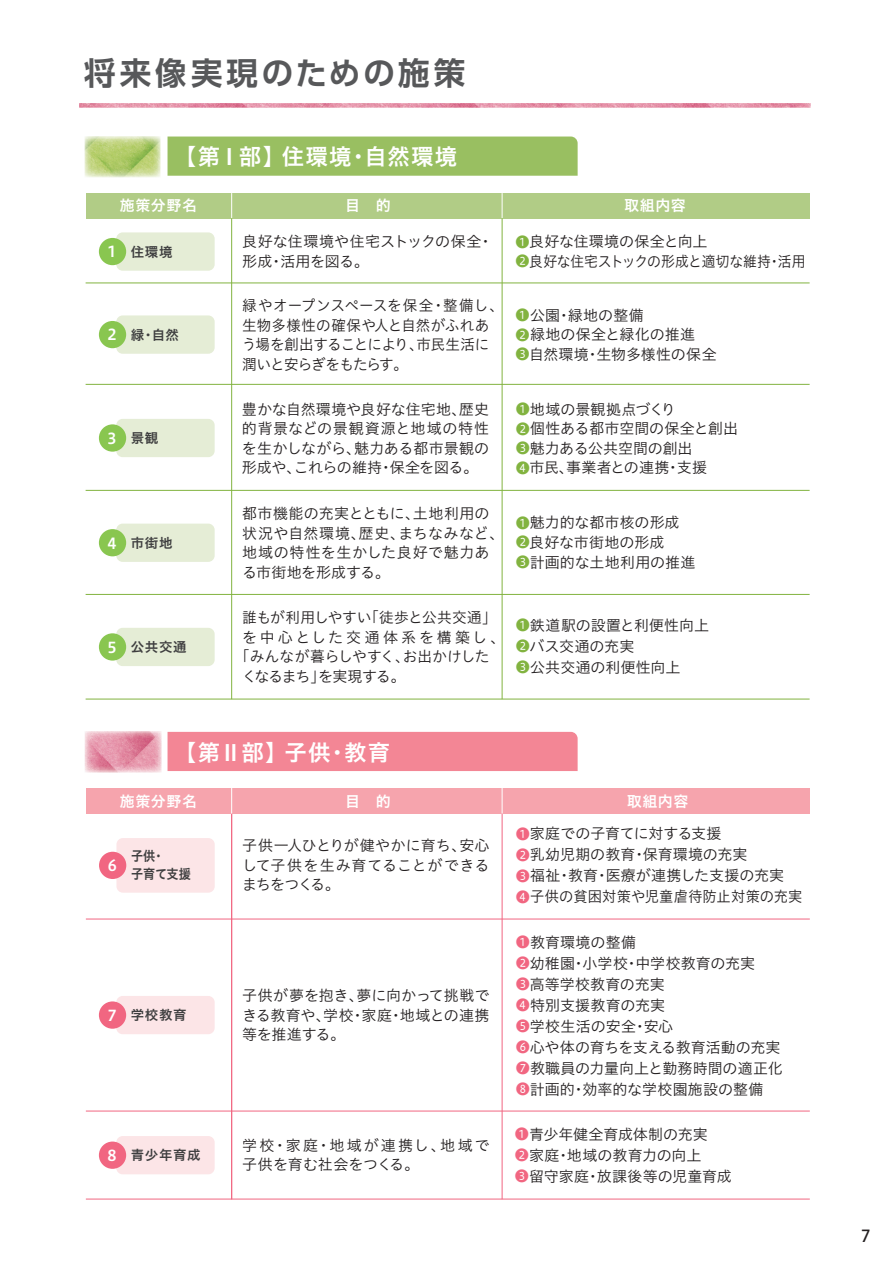
<style>
.page{position:relative;width:893px;height:1263px;background:#fff}
.page>*{position:absolute;margin:0;border:0;box-sizing:border-box;transform-origin:0 0}
.t1{font:700 31.5px "UD Shin Go Pro De";letter-spacing:.12em;color:#57585a}
.t2{font:22.5px "Hiragino UD Sans Std W6";letter-spacing:.05em;color:#fff}
.t3{font:500 16.5px "Koz Go Pro";color:#231f20}
.t4{font:15px/19.5px "Hiragino UD Sans Std W3";color:#231f20}
.t5{font:15px/19.5px "Hiragino UD Sans Std W3";letter-spacing:.02em;color:#231f20}
.t6{font:15px/19.5px "Hiragino UD Sans Std W3";letter-spacing:.055em;color:#231f20}
.t7{font:15px "Hiragino UD Sans Std W6";letter-spacing:.04em;color:#fff}
.t8{font:15px "Hiragino UD Sans Std W3";letter-spacing:-.02em;color:#231f20}
.t9{font:15px "Hiragino UD Sans Std W3";letter-spacing:.19em;color:#231f20}
.t10{font:15px "Hiragino UD Sans Std W3";letter-spacing:-.08em;color:#231f20}
.t11{font:13.5px "Hiragino UD Sans Std W6";letter-spacing:.04em;color:#3e3e3f}
.t12{font:13.5px/18px "Hiragino UD Sans Std W6";letter-spacing:.04em;color:#3e3e3f;scale:.9 1}
.s1{font-size:15px;color:#fff}
.s2{font-size:13.5px;color:#82b340}
.s3{font-size:13.5px;color:#f16681}
</style>
<div class="page">
<img style="left:80px;top:104px;width:730px;height:4px">
<img style="left:85px;top:137px;width:75px;height:40px">
<div style="left:168px;top:137px;width:410px;height:39px;background:#99bf61"></div>
<div style="left:86px;top:193px;width:724px;height:25px;background:#b1cc86"></div>
<hr style="left:86px;top:283px;width:724px;height:1px;background:#82b340">
<hr style="left:86px;top:384px;width:724px;height:1px;background:#82b340">
<hr style="left:86px;top:490px;width:724px;height:1px;background:#82b340">
<hr style="left:86px;top:594px;width:724px;height:1px;background:#82b340">
<hr style="left:86px;top:699px;width:724px;height:1px;background:#82b340">
<div style="left:116px;top:315px;width:99px;height:39px;background:#e5edd6;border-radius:6px"></div>
<div style="left:99px;top:321px;width:27px;height:27px;background:#89c650;border-radius:50%"></div>
<div style="left:116px;top:232px;width:99px;height:39px;background:#e5edd6;border-radius:6px"></div>
<div style="left:99px;top:238px;width:27px;height:27px;background:#89c650;border-radius:50%"></div>
<div style="left:116px;top:419px;width:99px;height:38px;background:#e5edd6;border-radius:6px"></div>
<div style="left:99px;top:424px;width:27px;height:28px;background:#89c650;border-radius:50%"></div>
<div style="left:116px;top:524px;width:99px;height:38px;background:#e5edd6;border-radius:6px"></div>
<div style="left:99px;top:529px;width:27px;height:27px;background:#89c650;border-radius:50%"></div>
<div style="left:116px;top:628px;width:99px;height:38px;background:#e5edd6;border-radius:6px"></div>
<div style="left:99px;top:633px;width:27px;height:28px;background:#89c650;border-radius:50%"></div>
<div style="left:116px;top:838px;width:99px;height:55px;background:#fce5e7;border-radius:6px"></div>
<div style="left:99px;top:852px;width:27px;height:27px;background:#f16681;border-radius:50%"></div>
<div style="left:116px;top:996px;width:99px;height:38px;background:#fce5e7;border-radius:6px"></div>
<div style="left:99px;top:1001px;width:27px;height:28px;background:#f16681;border-radius:50%"></div>
<div style="left:116px;top:1136px;width:99px;height:38px;background:#fce5e7;border-radius:6px"></div>
<div style="left:99px;top:1141px;width:27px;height:28px;background:#f16681;border-radius:50%"></div>
<svg style="left:502px;top:193px;width:1px;height:25px"></svg>
<svg style="left:231px;top:193px;width:1px;height:25px"></svg>
<hr style="left:502px;top:218px;width:1px;height:481px;background:#82b340">
<hr style="left:231px;top:218px;width:1px;height:481px;background:#82b340">
<img style="left:85px;top:731px;width:77px;height:41px">
<div style="left:168px;top:732px;width:410px;height:39px;background:#f38695"></div>
<div style="left:86px;top:788px;width:724px;height:25px;background:#f6a4ad"></div>
<hr style="left:86px;top:919px;width:724px;height:1px;background:#f16681">
<hr style="left:86px;top:1111px;width:724px;height:1px;background:#f16681">
<hr style="left:86px;top:1199px;width:724px;height:1px;background:#f16681">
<hr style="left:502px;top:814px;width:1px;height:385px;background:#f16681">
<hr style="left:231px;top:814px;width:1px;height:385px;background:#f16681">
<svg style="left:502px;top:788px;width:1px;height:26px"></svg>
<svg style="left:231px;top:788px;width:1px;height:26px"></svg>
<h1 class="t1" style="left:84px;top:47px;width:383px">将来像実現のための施策</h1>
<h2 class="t2" style="left:174px;top:140px;width:285px">【第Ⅰ部】住環境・自然環境</h2>
<p class="t7" style="left:120px;top:194px;width:79px">施策分野名</p>
<p class="t7" style="left:345px;top:194px;width:47px">目　的</p>
<p class="t7" style="left:624px;top:194px;width:63px">取組内容</p>
<p class="t11" style="left:108px;top:241px;width:66px"><span class="s1">1</span> 住環境</p>
<p class="t11" style="left:108px;top:324px;width:73px"><span class="s1">2</span> 緑・自然</p>
<p class="t11" style="left:108px;top:428px;width:52px"><span class="s1">3</span> 景観</p>
<p class="t11" style="left:108px;top:533px;width:66px"><span class="s1">4</span> 市街地</p>
<p class="t11" style="left:108px;top:637px;width:80px"><span class="s1">5</span> 公共交通</p>
<p class="t4" style="left:242px;top:231px;width:253px">良好な住環境や住宅ストックの保全・形成・活用を図る。</p>
<p class="t4" style="left:242px;top:295px;width:263px">緑やオープンスペースを保全・整備し、生物多様性の確保や人と自然がふれあう場を創出することにより、市民生活に潤いと安らぎをもたらす。</p>
<p class="t4" style="left:242px;top:399px;width:249px;text-align:justify">豊かな自然環境や良好な住宅地、歴史的背景などの景観資源と地域の特性を生かしながら、魅力ある都市景観の形成や、これらの維持・保全を図る。</p>
<p class="t5" style="left:242px;top:503px;width:264px">都市機能の充実とともに、土地利用の状況や自然環境、歴史、まちなみなど、地域の特性を生かした良好で魅力ある市街地を形成する。</p>
<p class="t8" style="left:242px;top:606px;width:256px">誰もが利用しやすい「徒歩と公共交通」</p>
<p class="t9" style="left:242px;top:626px;width:265px">を中心とした交通体系を構築し、</p>
<p class="t4" style="left:235px;top:646px;width:256px">「みんなが暮らしやすく、お出かけした</p>
<p class="t10" style="left:242px;top:665px;width:165px">くなるまち」を実現する。</p>
<p class="t4" style="left:516px;top:231px;width:291px"><span class="s2">❶</span>良好な住環境の保全と向上<br><span class="s2">❷</span>良好な住宅ストックの形成と適切な維持・活用</p>
<p class="t4" style="left:516px;top:304px;width:202px"><span class="s2">❶</span>公園・緑地の整備<br><span class="s2">❷</span>緑地の保全と緑化の推進<br><span class="s2">❸</span>自然環境・生物多様性の保全</p>
<p class="t4" style="left:516px;top:399px;width:224px"><span class="s2">❶</span>地域の景観拠点づくり<br><span class="s2">❷</span>個性ある都市空間の保全と創出<br><span class="s2">❸</span>魅力ある公共空間の創出<br><span class="s2">❹</span>市民、事業者との連携・支援</p>
<p class="t4" style="left:516px;top:512px;width:181px"><span class="s2">❶</span>魅力的な都市核の形成<br><span class="s2">❷</span>良好な市街地の形成<br><span class="s2">❸</span>計画的な土地利用の推進</p>
<p class="t4" style="left:516px;top:613px;width:194px;line-height:21px"><span class="s2">❶</span>鉄道駅の設置と利便性向上<br><span class="s2">❷</span>バス交通の充実<br><span class="s2">❸</span>公共交通の利便性向上</p>
<h2 class="t2" style="left:174px;top:735px;width:218px">【第Ⅱ部】子供・教育</h2>
<p class="t7" style="left:120px;top:789px;width:79px">施策分野名</p>
<p class="t7" style="left:345px;top:789px;width:47px">目　的</p>
<p class="t7" style="left:627px;top:789px;width:63px">取組内容</p>
<p class="t7" style="left:108px;top:854px;width:11px">6</p>
<p class="t12" style="left:131px;top:846px;width:68px">子供・<br>子育て支援</p>
<p class="t11" style="left:108px;top:1005px;width:80px"><span class="s1">7</span> 学校教育</p>
<p class="t11" style="left:108px;top:1145px;width:94px"><span class="s1">8</span> 青少年育成</p>
<p class="t4" style="left:242px;top:835px;width:249px;text-align:justify">子供一人ひとりが健やかに育ち、安心して子供を生み育てることができるまちをつくる。</p>
<p class="t4" style="left:242px;top:985px;width:249px;text-align:justify">子供が夢を抱き、夢に向かって挑戦できる教育や、学校・家庭・地域との連携等を推進する。</p>
<p class="t6" style="left:242px;top:1134px;width:249px">学校・家庭・地域が連携し、地域で子供を育む社会をつくる。</p>
<p class="t4" style="left:516px;top:822px;width:288px;line-height:21px"><span class="s3">❶</span>家庭での子育てに対する支援<br><span class="s3">❷</span>乳幼児期の教育・保育環境の充実<br><span class="s3">❸</span>福祉・教育・医療が連携した支援の充実<br><span class="s3">❹</span>子供の貧困対策や児童虐待防止対策の充実</p>
<p class="t4" style="left:516px;top:931px;width:268px;line-height:21px"><span class="s3">❶</span>教育環境の整備<br><span class="s3">❷</span>幼稚園・小学校・中学校教育の充実<br><span class="s3">❸</span>高等学校教育の充実<br><span class="s3">❹</span>特別支援教育の充実<br><span class="s3">❺</span>学校生活の安全・安心<br><span class="s3">❻</span>心や体の育ちを支える教育活動の充実<br><span class="s3">❼</span>教職員の力量向上と勤務時間の適正化<br><span class="s3">❽</span>計画的・効率的な学校園施設の整備</p>
<p class="t4" style="left:515px;top:1123px;width:218px;line-height:21px"><span class="s3">❶</span>青少年健全育成体制の充実<br><span class="s3">❷</span>家庭・地域の教育力の向上<br><span class="s3">❸</span>留守家庭・放課後等の児童育成</p>
<p class="t3" style="left:861px;top:1225px;width:11px">7</p>
</div>
